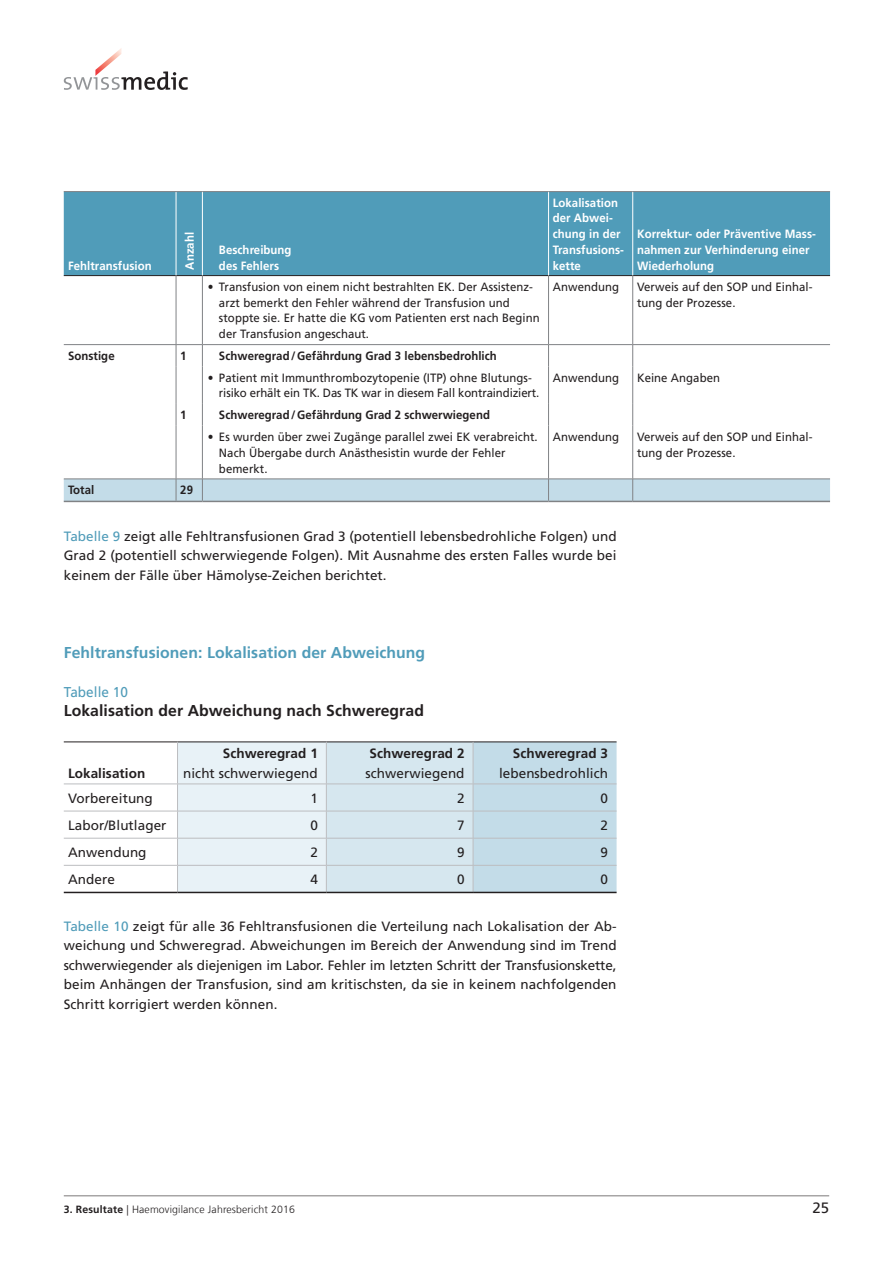
<style>
.page{position:relative;width:893px;height:1263px;background:#fff}
.page>*{position:absolute;margin:0;border:0;box-sizing:border-box;transform-origin:0 0}
.t1{font:700 15.75px "Frutiger LT Com";letter-spacing:.005em;color:#509cb9}
.t2{font:700 15.75px "Frutiger LT Com";letter-spacing:.005em;color:#231f20}
.t3{font:15px "Frutiger LT Com";color:#231f20}
.t4{font:14.25px "Frutiger LT Com";letter-spacing:.005em;color:#509cb9;scale:.95 1}
.t5{font:13.5px/19.5px "Frutiger LT Com";letter-spacing:.005em;color:#231f20;text-align:justify}
.t6{font:700 13.5px "Frutiger LT Com";letter-spacing:.005em;color:#231f20}
.t7{font:12px/15.8px "Frutiger LT Com";letter-spacing:.005em;color:#231f20;scale:.95 1}
.t8{font:700 12px/15.8px "Frutiger LT Com";letter-spacing:.005em;color:#fff;scale:.95 1}
.t9{font:700 12px "Frutiger LT Com";letter-spacing:.005em;color:#231f20;scale:.95 1}
.t10{font:300 10.5px "Frutiger LT Com";letter-spacing:.015em;color:#231f20}
.s1{color:#509cb9}
.s2{font-weight:700}
</style>
<div class="page">
<svg style="left:64px;top:48px;width:124px;height:42px"></svg>
<hr style="left:64px;top:1195px;width:765px;height:1px;background:#231f20">
<div style="left:64px;top:192px;width:766px;height:83px;background:#509cb9"></div>
<hr style="left:64px;top:275px;width:112px;height:1px;background:#231f20">
<svg style="left:176px;top:275px;width:43px;height:1px"></svg>
<hr style="left:219px;top:275px;width:330px;height:1px;background:#231f20">
<hr style="left:549px;top:275px;width:84px;height:1px;background:#231f20">
<hr style="left:633px;top:275px;width:197px;height:1px;background:#231f20">
<hr style="left:176px;top:192px;width:1px;height:83px;background:#fff">
<hr style="left:202px;top:192px;width:1px;height:83px;background:#fff">
<hr style="left:548px;top:192px;width:1px;height:83px;background:#fff">
<hr style="left:632px;top:192px;width:1px;height:83px;background:#fff">
<hr style="left:176px;top:276px;width:1px;height:68px;background:#808285">
<hr style="left:202px;top:276px;width:1px;height:68px;background:#808285">
<hr style="left:176px;top:366px;width:1px;height:38px;background:#808285">
<hr style="left:202px;top:366px;width:1px;height:38px;background:#808285">
<svg style="left:176px;top:404px;width:1px;height:22px"></svg>
<svg style="left:202px;top:404px;width:1px;height:22px"></svg>
<hr style="left:176px;top:426px;width:1px;height:53px;background:#808285">
<hr style="left:202px;top:426px;width:1px;height:53px;background:#808285">
<hr style="left:548px;top:276px;width:1px;height:68px;background:#808285">
<hr style="left:632px;top:276px;width:1px;height:68px;background:#808285">
<svg style="left:548px;top:345px;width:1px;height:21px"></svg>
<svg style="left:632px;top:345px;width:1px;height:21px"></svg>
<hr style="left:548px;top:366px;width:1px;height:38px;background:#808285">
<hr style="left:632px;top:366px;width:1px;height:38px;background:#808285">
<svg style="left:548px;top:404px;width:1px;height:22px"></svg>
<svg style="left:632px;top:404px;width:1px;height:22px"></svg>
<hr style="left:548px;top:426px;width:1px;height:53px;background:#808285">
<hr style="left:632px;top:426px;width:1px;height:53px;background:#808285">
<hr style="left:64px;top:344px;width:112px;height:1px;background:#808285">
<svg style="left:176px;top:344px;width:43px;height:22px"></svg>
<hr style="left:219px;top:344px;width:330px;height:1px;background:#808285">
<hr style="left:549px;top:344px;width:84px;height:1px;background:#808285">
<hr style="left:633px;top:344px;width:197px;height:1px;background:#808285">
<hr style="left:64px;top:191px;width:112px;height:1px;background:#808285">
<svg style="left:176px;top:191px;width:43px;height:1px"></svg>
<hr style="left:219px;top:191px;width:330px;height:1px;background:#808285">
<hr style="left:549px;top:191px;width:84px;height:1px;background:#808285">
<hr style="left:633px;top:191px;width:197px;height:1px;background:#808285">
<svg style="left:64px;top:479px;width:766px;height:23px"></svg>
<hr style="left:219px;top:501px;width:330px;height:1px;background:#808285">
<hr style="left:549px;top:501px;width:84px;height:1px;background:#808285">
<hr style="left:633px;top:501px;width:197px;height:1px;background:#808285">
<hr style="left:64px;top:742px;width:114px;height:1px;background:#231f20">
<hr style="left:64px;top:784px;width:114px;height:1px;background:#bcbdc0">
<hr style="left:64px;top:811px;width:114px;height:1px;background:#bcbdc0">
<hr style="left:64px;top:838px;width:114px;height:1px;background:#bcbdc0">
<hr style="left:64px;top:865px;width:114px;height:1px;background:#bcbdc0">
<svg style="left:177px;top:742px;width:440px;height:150px"></svg>
<hr style="left:64px;top:892px;width:114px;height:1px;background:#231f20">
<hr style="left:178px;top:892px;width:148px;height:1px;background:#231f20">
<hr style="left:326px;top:892px;width:147px;height:1px;background:#231f20">
<hr style="left:473px;top:892px;width:144px;height:1px;background:#231f20">
<p class="t8" style="left:68px;top:258px;width:90px">Fehltransfusion</p>
<p class="t8" style="left:182px;top:270px;width:41px;rotate:-90deg">Anzahl</p>
<p class="t8" style="left:219px;top:242px;width:78px">Beschreibung des Fehlers</p>
<p class="t8" style="left:553px;top:195px;width:76px">Lokalisation der Abwei&shy;chung in der<br>Transfusions&shy;kette</p>
<p class="t8" style="left:637px;top:226px;width:190px">Korrektur- oder Präventive Mass&shy;nahmen zur Verhinderung einer<br>Wiederholung</p>
<p class="t7" style="left:219px;top:279px;width:339px;text-indent:-11px">• Transfusion von einem nicht bestrahlten EK. Der Assistenz&shy;arzt bemerkt den Fehler während der Transfusion und stoppte sie. Er hatte die KG vom Patienten erst nach Beginn der Transfusion angeschaut.</p>
<p class="t7" style="left:553px;top:279px;width:71px">Anwendung</p>
<p class="t7" style="left:637px;top:279px;width:186px">Verweis auf den SOP und Einhal&shy;tung der Prozesse.</p>
<p class="t9" style="left:68px;top:349px;width:51px">Sonstige</p>
<p class="t9" style="left:180px;top:349px;width:8px">1</p>
<p class="t9" style="left:219px;top:349px;width:294px">Schweregrad/Gefährdung Grad 3 lebensbedrohlich</p>
<p class="t7" style="left:219px;top:370px;width:339px;text-indent:-11px">• Patient mit Immunthrombozytopenie (ITP) ohne Blutungs&shy;risiko erhält ein TK. Das TK war in diesem Fall kontraindiziert.</p>
<p class="t7" style="left:553px;top:370px;width:71px">Anwendung</p>
<p class="t7" style="left:637px;top:370px;width:89px">Keine Angaben</p>
<p class="t9" style="left:180px;top:408px;width:8px">1</p>
<p class="t9" style="left:219px;top:408px;width:287px">Schweregrad/Gefährdung Grad 2 schwerwiegend</p>
<p class="t7" style="left:219px;top:429px;width:337px;text-indent:-11px">• Es wurden über zwei Zugänge parallel zwei EK verabreicht.<br>Nach Übergabe durch Anästhesistin wurde der Fehler bemerkt.</p>
<p class="t7" style="left:553px;top:429px;width:71px">Anwendung</p>
<p class="t7" style="left:637px;top:429px;width:186px">Verweis auf den SOP und Einhal&shy;tung der Prozesse.</p>
<p class="t9" style="left:68px;top:483px;width:29px">Total</p>
<p class="t9" style="left:180px;top:483px;width:15px">29</p>
<p class="t5" style="left:64px;top:526px;width:554px"><span class="s1">Tabelle 9</span> zeigt alle Fehltransfusionen Grad 3 (potentiell lebensbedrohliche Folgen) und Grad 2 (potentiell schwerwiegende Folgen). Mit Ausnahme des ersten Falles wurde bei keinem der Fälle über Hämolyse-Zeichen berichtet.</p>
<p class="t1" style="left:64px;top:643px;width:363px">Fehltransfusionen: Lokalisation der Abweichung</p>
<p class="t4" style="left:64px;top:683px;width:69px">Tabelle 10</p>
<p class="t2" style="left:64px;top:701px;width:362px">Lokalisation der Abweichung nach Schweregrad</p>
<p class="t6" style="left:68px;top:765px;width:79px">Lokalisation</p>
<p class="t6" style="left:223px;top:745px;width:97px">Schweregrad 1</p>
<p class="t5" style="left:183px;top:763px;width:136px">nicht schwerwiegend</p>
<p class="t6" style="left:369px;top:745px;width:97px">Schweregrad 2</p>
<p class="t5" style="left:365px;top:763px;width:101px">schwerwiegend</p>
<p class="t6" style="left:513px;top:745px;width:97px">Schweregrad 3</p>
<p class="t5" style="left:499px;top:763px;width:111px">lebensbedrohlich</p>
<p class="t5" style="left:68px;top:788px;width:86px">Vorbereitung</p>
<p class="t5" style="left:310px;top:788px;width:9px">1</p>
<p class="t5" style="left:457px;top:788px;width:9px">2</p>
<p class="t5" style="left:601px;top:788px;width:9px">0</p>
<p class="t5" style="left:68px;top:815px;width:100px">Labor/Blutlager</p>
<p class="t5" style="left:310px;top:815px;width:9px">0</p>
<p class="t5" style="left:457px;top:815px;width:9px">7</p>
<p class="t5" style="left:601px;top:815px;width:9px">2</p>
<p class="t5" style="left:68px;top:842px;width:80px">Anwendung</p>
<p class="t5" style="left:310px;top:842px;width:9px">2</p>
<p class="t5" style="left:457px;top:842px;width:9px">9</p>
<p class="t5" style="left:601px;top:842px;width:9px">9</p>
<p class="t5" style="left:68px;top:869px;width:48px">Andere</p>
<p class="t5" style="left:310px;top:869px;width:9px">4</p>
<p class="t5" style="left:457px;top:869px;width:9px">0</p>
<p class="t5" style="left:601px;top:869px;width:9px">0</p>
<p class="t5" style="left:64px;top:916px;width:554px"><span class="s1">Tabelle 10</span> zeigt für alle 36 Fehltransfusionen die Verteilung nach Lokalisation der Ab&shy;weichung und Schweregrad. Abweichungen im Bereich der Anwendung sind im Trend schwerwiegender als diejenigen im Labor. Fehler im letzten Schritt der Transfusionskette, beim Anhängen der Transfusion, sind am kritischsten, da sie in keinem nachfolgenden Schritt korrigiert werden können.</p>
<p class="t10" style="left:64px;top:1203px;width:233px"><span class="s2">3. Resultate</span> | Haemovigilance Jahresbericht 2016</p>
<p class="t3" style="left:812px;top:1199px;width:18px">25</p>
</div>
